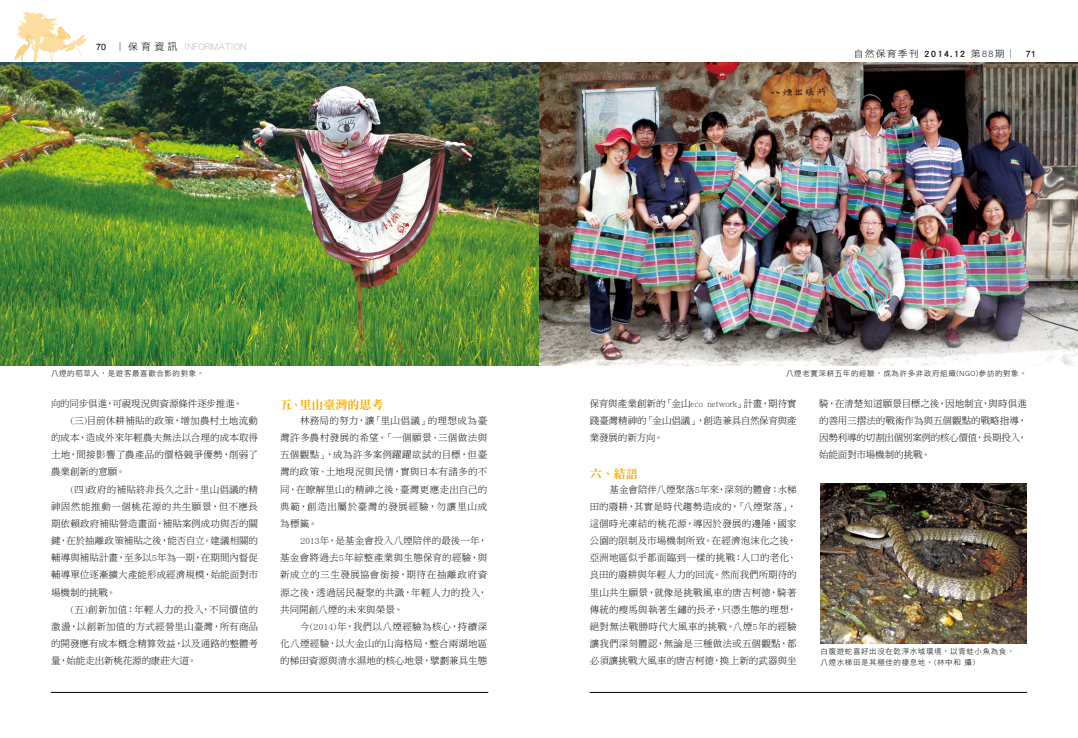
<style>
.page{position:relative;width:1078px;height:738px;background:#fff}
.page>*{position:absolute;margin:0;border:0;box-sizing:border-box;transform-origin:0 0}
.t1{font:12px "DF Ming Std W9";color:#f7ab00}
.t2{font:10px "DF Hei Std W5";letter-spacing:-.01em;color:#c9caca}
.t3{font:9.5px/17.1px "DF Ming Std W3";letter-spacing:.015em;color:#000;text-align:justify}
.t4{font:9.5px "DF Ming Std W3";letter-spacing:-.015em;color:#000}
.t5{font:9.5px "DF Ming Std W3";letter-spacing:.06em;color:#000}
.t6{font:9.5px "DF Ming Std W3";letter-spacing:.05em;color:#000}
.t7{font:9.5px "DF Ming Std W3";letter-spacing:-.01em;color:#000}
.t8{font:9.3px "DF Hei Std W3";letter-spacing:.1em;color:#000;scale:1.08 1}
.t9{font:7.5px/11px "DF Hei Std W3";letter-spacing:.08em;color:#000}
.s1{font-family:"Arial";font-size:8.7px;color:#000}
.s2{font-family:"DF Ming Std W3";font-size:9.3px;color:#000}
.s3{font-family:"DF Li Hei Std W3";font-size:9.3px;color:#000}
.s4{font-family:"DF Li Hei Std W3";color:#000}
.s5{font-family:"DF Hei Std W7"}
.s6{font-family:"DF Ming Std W3"}
.s7{font-family:"Arial";font-size:8.7px}
</style>
<div class="page">
<svg style="left:14px;top:11px;width:73px;height:51px"></svg>
<hr style="left:51px;top:691px;width:437px;height:1px;background:#000">
<hr style="left:589px;top:691px;width:437px;height:1px;background:#000">
<img style="left:0;top:62px;width:1077px;height:303px">
<img style="left:820px;top:483px;width:206px;height:159px">
<p class="t2" style="left:96px;top:41px;width:152px"><span class="s1">70</span> <span class="s2">｜</span><span class="s3">保</span> <span class="s4">育 資 訊</span> INFORMATION</p>
<p class="t8" style="left:853px;top:49px;width:170px">自然保育季刊 <span class="s5">2014.12</span> 第88期<span class="s6">｜</span> <span class="s7">71</span></p>
<p class="t9" style="left:51px;top:367px;width:155px">八煙的稻草人，是遊客最喜歡合影的對象。</p>
<p class="t9" style="left:786px;top:367px;width:242px">八煙老實深耕五年的經驗，成為許多非政府組織(NGO)參訪的對象。</p>
<p class="t4" style="left:51px;top:398px;width:193px">向的同步俱進，可視現況與資源條件逐步推進。</p>
<p class="t3" style="left:71px;top:411px;width:189px">(三)目前休耕補貼的政策，增加農村土地流動</p>
<p class="t3" style="left:51px;top:428px;width:208px">的成本，造成外來年輕農夫無法以合理的成本取得</p>
<p class="t3" style="left:51px;top:445px;width:208px">土地，間接影響了農產品的價格競爭優勢，削弱了</p>
<p class="t3" style="left:51px;top:463px;width:76px">農業創新的意願。</p>
<p class="t3" style="left:71px;top:480px;width:189px">(四)政府的補貼終非長久之計。里山倡議的精</p>
<p class="t5" style="left:51px;top:500px;width:208px">神固然能推動一個桃花源的共生願景，但不應長</p>
<p class="t3" style="left:51px;top:514px;width:208px">期依賴政府補貼營造畫面，補貼案例成功與否的關</p>
<p class="t3" style="left:51px;top:531px;width:208px">鍵，在於抽離政策補貼之後，能否自立。建議相關的</p>
<p class="t3" style="left:51px;top:548px;width:208px">輔導與補貼計畫，至多以5年為一期，在期間內督促</p>
<p class="t3" style="left:51px;top:565px;width:208px">輔導單位逐漸擴大產能形成經濟規模，始能面對市</p>
<p class="t3" style="left:51px;top:583px;width:66px">場機制的挑戰。</p>
<p class="t6" style="left:71px;top:603px;width:189px">(五)創新加值：年輕人力的投入，不同價值的</p>
<p class="t3" style="left:51px;top:617px;width:208px">激盪，以創新加值的方式經營里山臺灣，所有商品</p>
<p class="t3" style="left:51px;top:634px;width:208px">的開發應有成本概念精算效益，以及通路的整體考</p>
<p class="t7" style="left:51px;top:655px;width:147px">量，始能走出新桃花源的康莊大道。</p>
<p class="t1" style="left:280px;top:397px;width:105px">五、里山臺灣的思考</p>
<p class="t3" style="left:280px;top:411px;width:208px;text-indent:20px">林務局的努力，讓「里山倡議」的理想成為臺灣許多農村發展的希望。「一個願景、三個做法與五個觀點」，成為許多案例躍躍欲試的目標，但臺灣的政策、土地現況與民情，實與日本有諸多的不同，在瞭解里山的精神之後，臺灣更應走出自己的典範，創造出屬於臺灣的發展經驗，勿讓里山成為標籤。</p>
<p class="t3" style="left:280px;top:531px;width:208px;text-indent:20px">2013年，是基金會投入八煙陪伴的最後一年，基金會將過去5年綜整產業與生態保育的經驗，與新成立的三生發展協會銜接，期待在抽離政府資源之後，透過居民凝聚的共識，年輕人力的投入，共同開創八煙的未來與榮景。</p>
<p class="t3" style="left:280px;top:617px;width:208px;text-indent:20px">今(2014)年，我們以八煙經驗為核心，持續深化八煙經驗，以大金山的山海格局，整合兩湖地區的梯田資源與清水濕地的核心地景，擘劃兼具生態</p>
<p class="t3" style="left:589px;top:394px;width:208px">保育與產業創新的「金山eco network」計畫，期待實踐臺灣精神的「金山倡議」，創造兼具自然保育與產業發展的新方向。</p>
<p class="t1" style="left:589px;top:466px;width:49px">六、結語</p>
<p class="t3" style="left:589px;top:480px;width:208px;text-indent:20px">基金會陪伴八煙聚落5年來，深刻的體會：水梯田的廢耕，其實是時代趨勢造成的，「八煙聚落」，這個時光凍結的桃花源，導因於發展的邊陲，國家公園的限制及市場機制所致。在經濟泡沫化之後，亞洲地區似乎都面臨到一樣的挑戰：人口的老化、良田的廢耕與年輕人力的回流。然而我們所期待的里山共生願景，就像是挑戰風車的唐吉柯德，騎著傳統的瘦馬與執著生鏽的長矛，只憑生態的理想，絕對無法戰勝時代大風車的挑戰。八煙5年的經驗讓我們深刻體認，無論是三種做法或五個觀點，都必須讓挑戰大風車的唐吉柯德，換上新的武器與坐</p>
<p class="t3" style="left:819px;top:394px;width:209px">騎，在清楚知道願景目標之後，因地制宜，與時俱進的善用三摺法的戰術作為與五個觀點的戰略指導，因勢利導的切割出個別案例的核心價值，長期投入，始能面對市場機制的挑戰。</p>
<p class="t9" style="left:820px;top:645px;width:195px">白腹遊蛇喜好出沒在乾淨水域環境，以青蛙小魚為食，八煙水梯田是其極佳的棲息地。(林中和 攝)</p>
</div>
